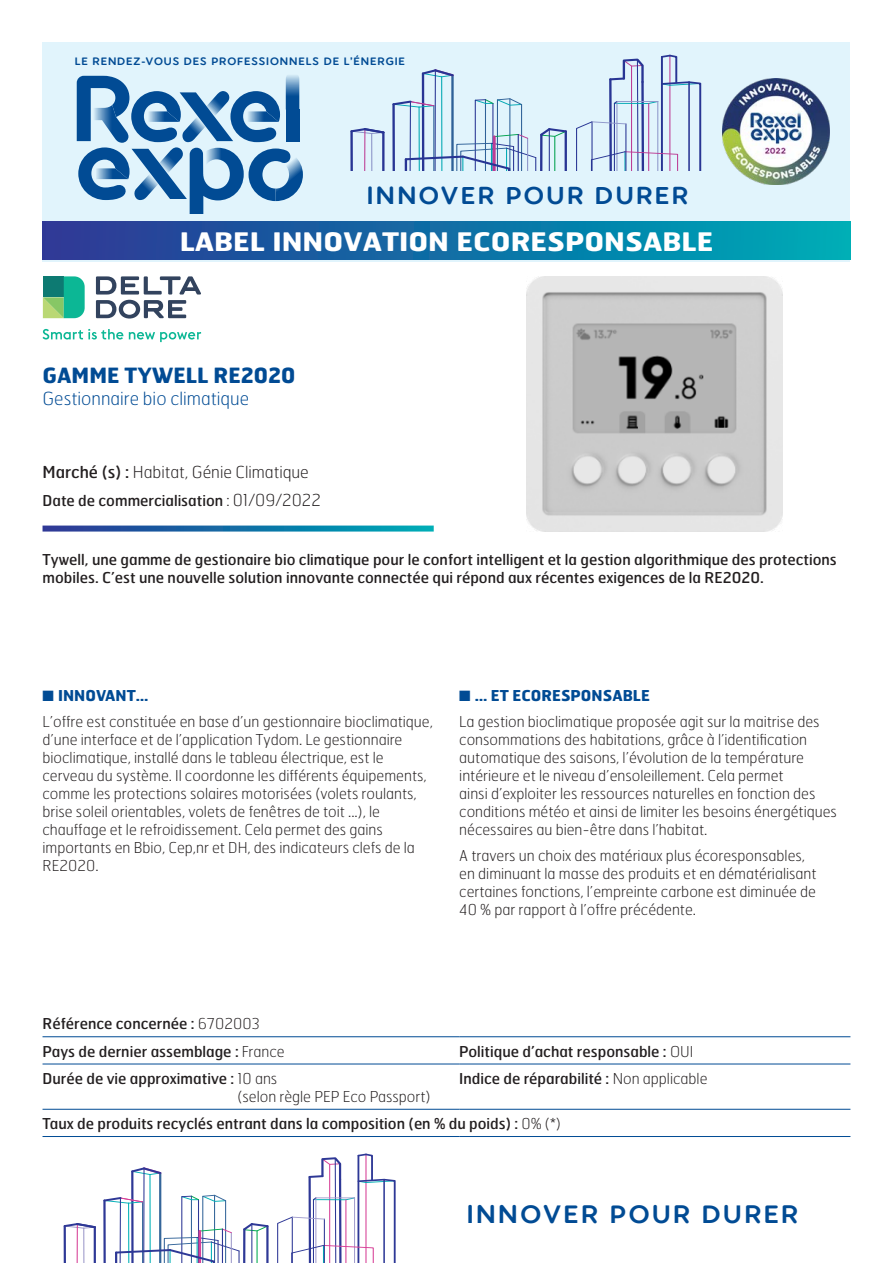
<style>
.page{position:relative;width:893px;height:1263px;background:#fff}
.page>*{position:absolute;margin:0;border:0;box-sizing:border-box;transform-origin:0 0}
.t1{font:700 25.5px "Hermes";color:#fff;scale:1.1 1}
.t2{font:600 25.2px "Rexel Type Beta";letter-spacing:.1em;color:#014b94}
.t3{font:600 24.45px "Rexel Type Beta";letter-spacing:.1em;color:#014b94}
.t4{font:700 21px "Hermes";color:#014b94}
.t5{font:100 18px "Hermes";color:#014b94}
.t6{font:100 16.5px "Hermes";color:#231f20}
.t7{font:100 15px/18px "Hermes";color:#231f20}
.t8{font:15px/18px "Hermes";color:#231f20}
.t9{font:700 15px "Hermes";color:#014b94}
.t10{font:600 10.8px "Rexel Type Beta";letter-spacing:.085em;color:#014b94}
.s1{font-weight:400}
.s2{font-weight:100}
.s3{font-weight:100;font-size:16.5px}
</style>
<div class="page">
<svg style="left:63px;top:1153px;width:333px;height:110px"></svg>
<hr style="left:257px;top:1231px;width:1px;height:32px;background:#00aa4f">
<div style="left:43px;top:42px;width:807px;height:219px;background:#e1f4fc"></div>
<div style="left:43px;top:221px;width:807px;height:38px;background:linear-gradient(to right,#2b3595,#00abb7)"></div>
<svg style="left:77px;top:75px;width:226px;height:139px"></svg>
<svg style="left:350px;top:54px;width:352px;height:116px"></svg>
<hr style="left:554px;top:136px;width:1px;height:34px;background:#00aa4f">
<img style="left:723px;top:79px;width:106px;height:106px">
<img style="left:527px;top:276px;width:256px;height:255px">
<svg style="left:43px;top:329px;width:80px;height:10px"></svg>
<svg style="left:129px;top:332px;width:72px;height:10px"></svg>
<svg style="left:96px;top:276px;width:105px;height:43px"></svg>
<svg style="left:43px;top:276px;width:42px;height:42px;background:#3ab187"></svg>
<svg style="left:43px;top:525px;width:391px;height:6px;background:#277dad"></svg>
<hr style="left:43px;top:1036px;width:416px;height:1px;background:#014b94">
<hr style="left:459px;top:1036px;width:391px;height:1px;background:#014b94">
<hr style="left:43px;top:1064px;width:416px;height:1px;background:#014b94">
<hr style="left:459px;top:1064px;width:391px;height:1px;background:#014b94">
<hr style="left:43px;top:1109px;width:416px;height:1px;background:#014b94">
<hr style="left:459px;top:1109px;width:391px;height:1px;background:#014b94">
<hr style="left:43px;top:1136px;width:416px;height:1px;background:#014b94">
<hr style="left:459px;top:1136px;width:391px;height:1px;background:#014b94">
<p class="t10" style="left:75px;top:55px;width:332px">LE RENDEZ-VOUS DES PROFESSIONNELS DE L’ÉNERGIE</p>
<h3 class="t3" style="left:367px;top:182px;width:323px">INNOVER POUR DURER</h3>
<h1 class="t1" style="left:180px;top:225px;width:487px">LABEL INNOVATION ECORESPONSABLE</h1>
<p class="t4" style="left:43px;top:362px;width:254px">GAMME TYWELL RE2020</p>
<p class="t5" style="left:43px;top:387px;width:208px">Gestionnaire bio climatique</p>
<p class="t6" style="left:43px;top:462px;width:268px"><span class="s1">Marché (s) :</span> Habitat, Génie Climatique</p>
<p class="t8" style="left:43px;top:492px;width:280px">Date de commercialisation <span class="s2">:</span> <span class="s3">01/09/2022</span></p>
<p class="t8" style="left:43px;top:550px;width:796px">Tywell, une gamme de gestionaire bio climatique pour le confort intelligent et la gestion algorithmique des protections mobiles. C’est une nouvelle solution innovante connectée qui répond aux récentes exigences de la RE2020.</p>
<p class="t9" style="left:43px;top:686px;width:107px">■ INNOVANT…</p>
<p class="t9" style="left:459px;top:686px;width:192px">■ … ET ECORESPONSABLE</p>
<p class="t7" style="left:43px;top:712px;width:392px">L’offre est constituée en base d’un gestionnaire bioclimatique, d’une interface et de l’application Tydom. Le gestionnaire bioclimatique, installé dans le tableau électrique, est le cerveau du système. Il coordonne les différents équipements, comme les protections solaires motorisées (volets roulants, brise soleil orientables, volets de fenêtres de toit ...), le chauffage et le refroidissement. Cela permet des gains importants en Bbio, Cep,nr et DH, des indicateurs clefs de la RE2020.</p>
<p class="t7" style="left:459px;top:712px;width:379px">La gestion bioclimatique proposée agit sur la maitrise des consommations des habitations, grâce à l’identification automatique des saisons, l’évolution de la température intérieure et le niveau d’ensoleillement. Cela permet<br>ainsi d’exploiter les ressources naturelles en fonction des conditions météo et ainsi de limiter les besoins énergétiques nécessaires au bien-être dans l’habitat.</p>
<p class="t7" style="left:459px;top:846px;width:359px">A travers un choix des matériaux plus écoresponsables, en diminuant la masse des produits et en dématérialisant certaines fonctions, l’empreinte carbone est diminuée de 40 % par rapport à l’offre précédente.</p>
<p class="t8" style="left:43px;top:1014px;width:219px">Référence concernée : <span class="s2">6702003</span></p>
<p class="t8" style="left:43px;top:1042px;width:244px">Pays de dernier assemblage : <span class="s2">France</span></p>
<p class="t8" style="left:459px;top:1042px;width:236px">Politique d’achat responsable : <span class="s2">OUI</span></p>
<p class="t7" style="left:237px;top:1069px;width:195px;text-indent:-195px"><span class="s1">Durée de vie approximative :</span> 10 ans<br>(selon règle PEP Eco Passport)</p>
<p class="t8" style="left:459px;top:1069px;width:250px">Indice de réparabilité : <span class="s2">Non applicable</span></p>
<p class="t8" style="left:43px;top:1114px;width:520px">Taux de produits recyclés entrant dans la composition (en % du poids) : <span class="s2">0% (*)</span></p>
<h2 class="t2" style="left:467px;top:1199px;width:333px">INNOVER POUR DURER</h2>
</div>
